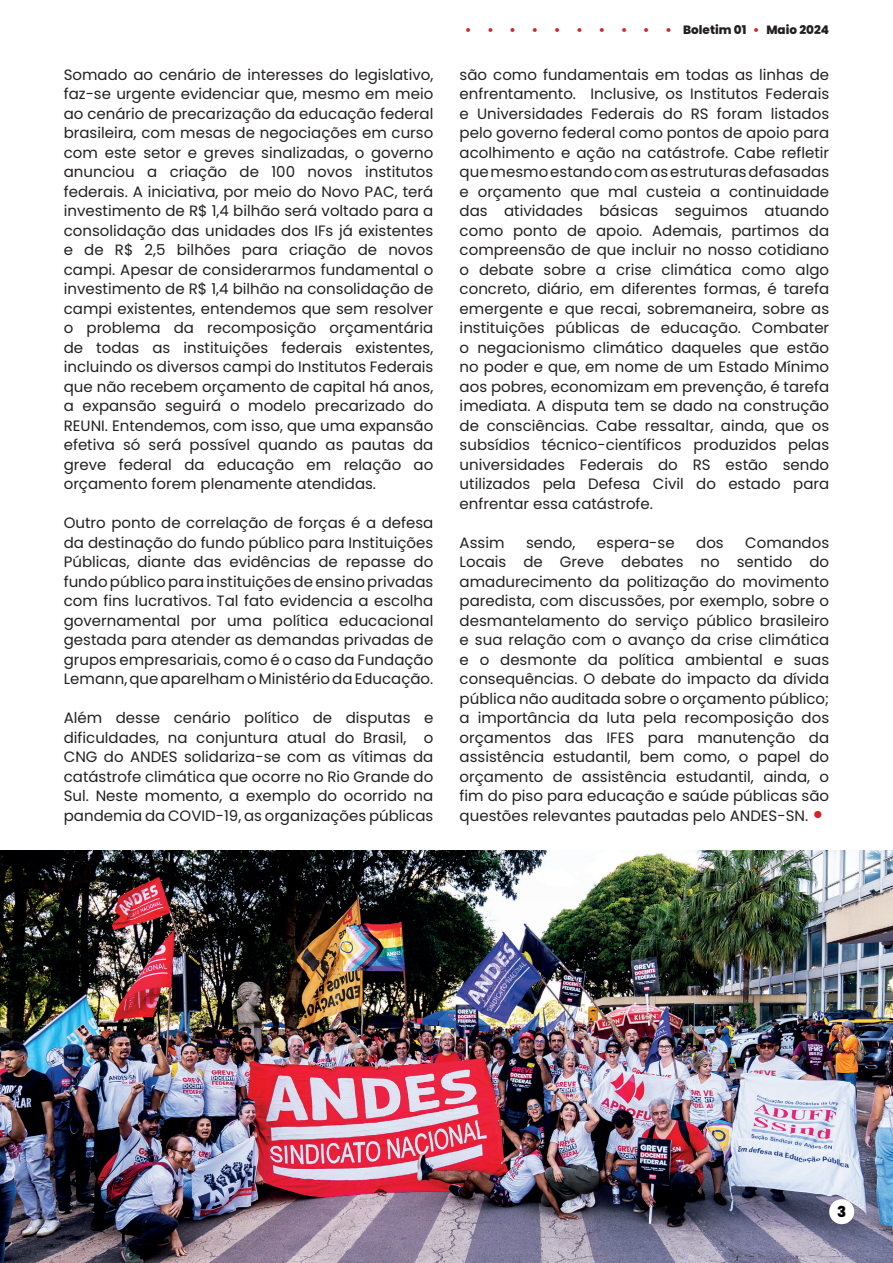
<style>
.page{position:relative;width:893px;height:1263px;background:#fff}
.page>*{position:absolute;margin:0;border:0;box-sizing:border-box;transform-origin:0 0}
.t1{font:15px/19.5px "Poppins";color:#231f20;text-align:justify}
.t2{font:800 15px "Poppins";color:#000}
.t3{font:800 12px "Poppins";color:#231f20}
.t4{font:800 12px "Poppins";color:#d1232a}
.s1{color:#d1232a}
.s2{font-weight:800;font-size:22.5px;color:#d1232a}
</style>
<div class="page">
<img style="left:0;top:850px;width:893px;height:413px">
<div style="left:829px;top:1199px;width:25px;height:25px;background:#fff;border-radius:50%"></div>
<p class="t1" style="left:64px;top:65px;width:371px">Somado ao cenário de interesses do legislativo, faz-se urgente evidenciar que, mesmo em meio ao cenário de precarização da educação federal brasileira, com mesas de negociações em curso com este setor e greves sinalizadas, o governo anunciou a criação de 100 novos institutos federais. A iniciativa, por meio do Novo PAC, terá investimento de R$ 1,4 bilhão será voltado para a consolidação das unidades dos IFs já existentes e de R$ 2,5 bilhões para criação de novos campi. Apesar de considerarmos fundamental o investimento de R$ 1,4 bilhão na consolidação de campi existentes, entendemos que sem resolver o problema da recomposição orçamentária de todas as instituições federais existentes, incluindo os diversos campi do Institutos Federais que não recebem orçamento de capital há anos, a expansão seguirá o modelo precarizado do REUNI. Entendemos, com isso, que uma expansão efetiva só será possível quando as pautas da greve federal da educação em relação ao orçamento forem plenamente atendidas.</p>
<p class="t1" style="left:64px;top:513px;width:371px">Outro ponto de correlação de forças é a defesa da destinação do fundo público para Instituições Públicas, diante das evidências de repasse do fundo público para instituições de ensino privadas com fins lucrativos. Tal fato evidencia a escolha governamental por uma política educacional gestada para atender as demandas privadas de grupos empresariais, como é o caso da Fundação Lemann, que aparelham o Ministério da Educação.</p>
<p class="t1" style="left:64px;top:708px;width:371px">Além desse cenário político de disputas e dificuldades, na conjuntura atual do Brasil, o CNG do ANDES solidariza-se com as vítimas da catástrofe climática que ocorre no Rio Grande do Sul. Neste momento, a exemplo do ocorrido na pandemia da COVID-19, as organizações públicas</p>
<p class="t4" style="left:465px;top:23px;width:30px">• •</p>
<p class="t4" style="left:510px;top:23px;width:30px">• •</p>
<p class="t4" style="left:554px;top:23px;width:30px">• •</p>
<p class="t4" style="left:599px;top:23px;width:30px">• •</p>
<p class="t3" style="left:643px;top:23px;width:187px"><span class="s1">• •</span> Boletim 01 <span class="s1">•</span> Maio 2024</p>
<p class="t1" style="left:460px;top:65px;width:371px">são como fundamentais em todas as linhas de enfrentamento. Inclusive, os Institutos Federais e Universidades Federais do RS foram listados pelo governo federal como pontos de apoio para acolhimento e ação na catástrofe. Cabe refletir que mesmo estando com as estruturas defasadas e orçamento que mal custeia a continuidade das atividades básicas seguimos atuando como ponto de apoio. Ademais, partimos da compreensão de que incluir no nosso cotidiano o debate sobre a crise climática como algo concreto, diário, em diferentes formas, é tarefa emergente e que recai, sobremaneira, sobre as instituições públicas de educação. Combater o negacionismo climático daqueles que estão no poder e que, em nome de um Estado Mínimo aos pobres, economizam em prevenção, é tarefa imediata. A disputa tem se dado na construção de consciências. Cabe ressaltar, ainda, que os subsídios técnico-científicos produzidos pelas universidades Federais do RS estão sendo utilizados pela Defesa Civil do estado para enfrentar essa catástrofe.</p>
<p class="t1" style="left:460px;top:533px;width:46px">Assim</p>
<p class="t1" style="left:526px;top:533px;width:51px">sendo,</p>
<p class="t1" style="left:597px;top:533px;width:79px">espera-se</p>
<p class="t1" style="left:696px;top:533px;width:29px">dos</p>
<p class="t1" style="left:460px;top:533px;width:371px;text-indent:286px">Comandos Locais de Greve debates no sentido do amadurecimento da politização do movimento paredista, com discussões, por exemplo, sobre o desmantelamento do serviço público brasileiro e sua relação com o avanço da crise climática e o desmonte da política ambiental e suas consequências. O debate do impacto da dívida pública não auditada sobre o orçamento público; a importância da luta pela recomposição dos orçamentos das IFES para manutenção da assistência estudantil, bem como, o papel do orçamento de assistência estudantil, ainda, o fim do piso para educação e saúde públicas são questões relevantes pautadas pelo ANDES-SN. <span class="s2">•</span></p>
<p class="t2" style="left:837px;top:1203px;width:11px">3</p>
</div>
